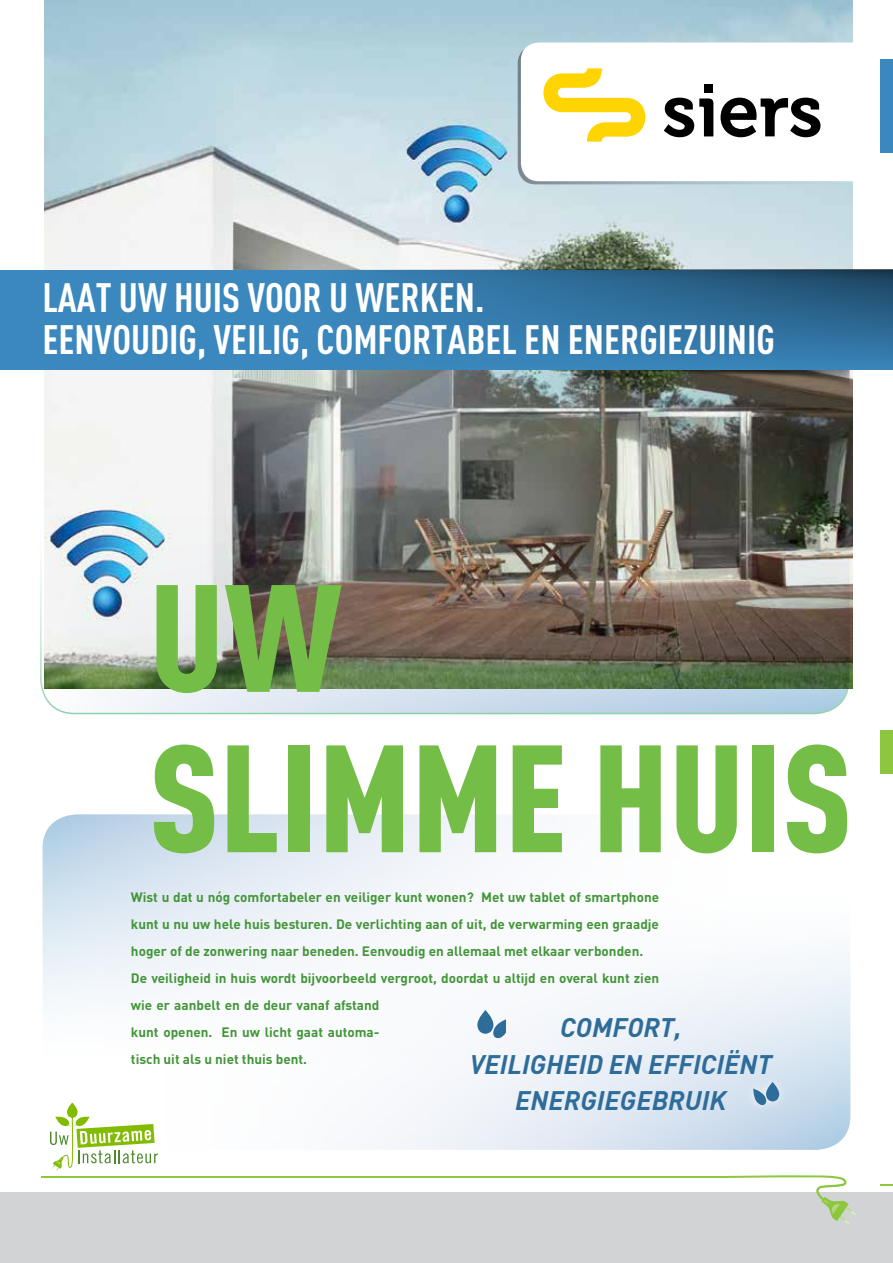
<style>
.page{position:relative;width:893px;height:1263px;background:#fff}
.page>*{position:absolute;margin:0;border:0;box-sizing:border-box;transform-origin:0 0}
.t1{font:900 150px/160.4px "DIN Cond";color:#74bd46}
.t2{font:700 40.5px/42px "DIN Cond";color:#fff}
.t3{font:italic 700 26.55px/36.3px "DIN";color:#2e6c99;text-align:center}
.t4{font:700 13.5px/27px "DIN Pro";color:#439539}
</style>
<div class="page">
<img style="left:45px;top:0;width:808px;height:689px">
<img style="left:605px;top:369px;width:244px;height:32px">
<div style="left:0;top:270px;width:893px;height:99px;background:#3b88be"></div>
<svg style="left:375px;top:270px;width:518px;height:91px"></svg>
<svg style="left:43px;top:814px;width:476px;height:187px"></svg>
<svg style="left:106px;top:881px;width:744px;height:269px"></svg>
<div style="left:0;top:1192px;width:893px;height:71px;background:#d1d3d4"></div>
<svg style="left:50px;top:1102px;width:108px;height:69px"></svg>
<svg style="left:518px;top:46px;width:334px;height:138px"></svg>
<svg style="left:521px;top:43px;width:372px;height:138px"></svg>
<svg style="left:543px;top:68px;width:102px;height:74px"></svg>
<svg style="left:664px;top:98px;width:49px;height:39px"></svg>
<div style="left:704px;top:84px;width:9px;height:9px;background:#000"></div>
<svg style="left:720px;top:98px;width:100px;height:39px"></svg>
<img style="left:40px;top:501px;width:810px;height:214px">
<div style="left:744px;top:1074px;width:44px;height:40px;background:#d4e2ef"></div>
<svg style="left:753px;top:1082px;width:26px;height:23px"></svg>
<svg style="left:727px;top:1175px;width:129px;height:49px"></svg>
<hr style="left:41px;top:1176px;width:686px;height:2px;background:#8dc63f">
<svg style="left:880px;top:1184px;width:13px;height:2px"></svg>
<div style="left:880px;top:60px;width:13px;height:93px;background:#3b88be"></div>
<div style="left:880px;top:730px;width:13px;height:44px;background:#8dc63f"></div>
<svg style="left:477px;top:1010px;width:29px;height:28px"></svg>
<h2 class="t2" style="left:42px;top:275px;width:734px">LAAT UW HUIS VOOR U WERKEN.<br>EENVOUDIG, VEILIG, COMFORTABEL EN ENERGIEZUINIG</h2>
<h1 class="t1" style="left:149px;top:553px;width:695px">UW<br>SLIMME HUIS</h1>
<p class="t4" style="left:131px;top:882px;width:530px">Wist u dat u nóg comfortabeler en veiliger kunt wonen? Met uw tablet of smartphone kunt u nu uw hele huis besturen. De verlichting aan of uit, de verwarming een graadje hoger of de zonwering naar beneden. Eenvoudig en allemaal met elkaar verbonden.<br>De veiligheid in huis wordt bijvoorbeeld vergroot, doordat u altijd en overal kunt zien wie er aanbelt en de deur vanaf afstand<br>kunt openen. En uw licht gaat automa-<br>tisch uit als u niet thuis bent.</p>
<h3 class="t3" style="left:470px;top:1008px;width:304px">COMFORT,<br>VEILIGHEID EN EFFICIËNT<br>ENERGIEGEBRUIK</h3>
</div>
